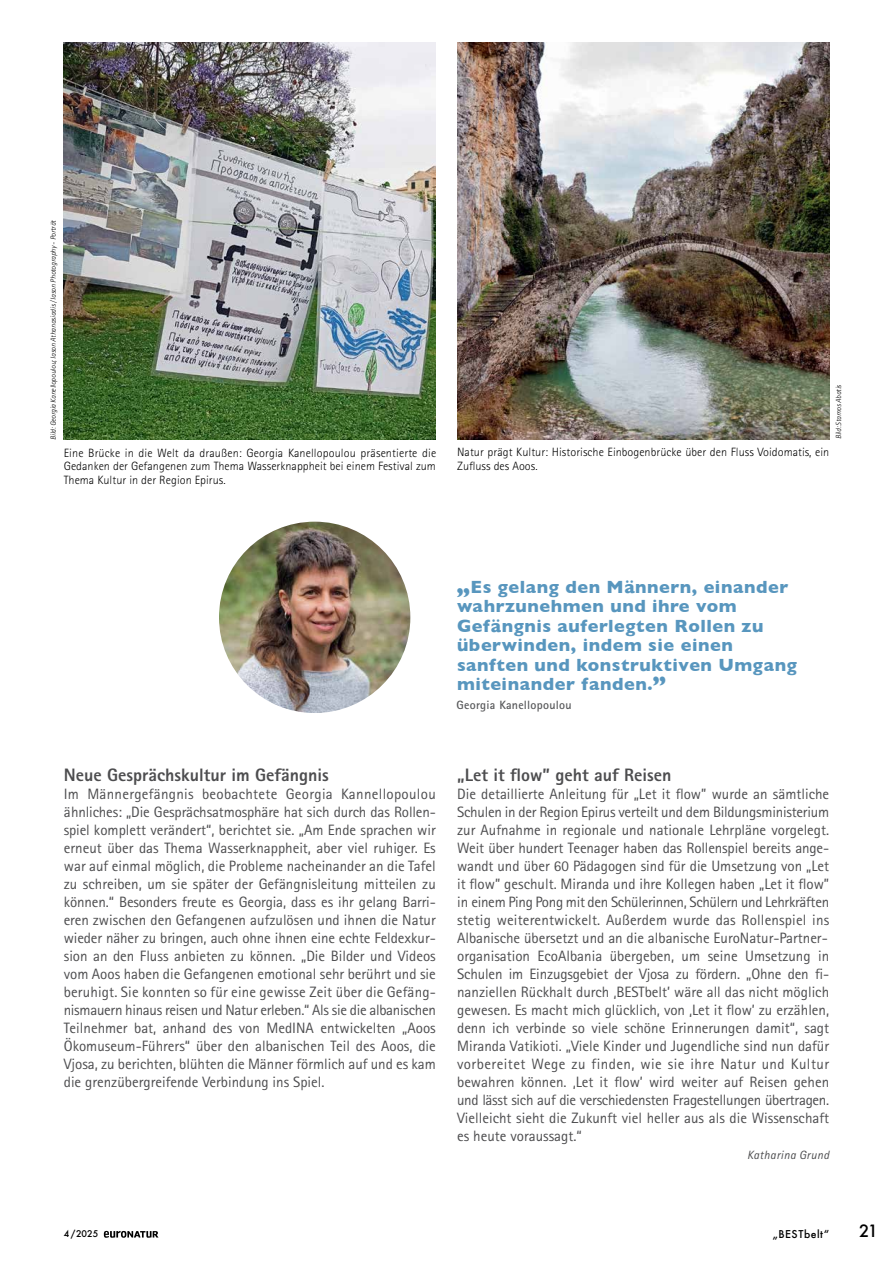
<style>
.page{position:relative;width:893px;height:1263px;background:#fff}
.page>*{position:absolute;margin:0;border:0;box-sizing:border-box;transform-origin:0 0}
.t1{font:700 18px/19.5px "Gill Sans";letter-spacing:.03em;color:#5896be}
.t2{font:800 18px "Rotis Sans Serif Pro";color:#4d4d4f}
.t3{font:500 16.5px "Futura";color:#000}
.t4{font:15px/18px "Rotis Sans Serif Pro";color:#4d4d4f;text-align:justify}
.t5{font:300 12px/13.5px "Rotis Sans Serif Pro";letter-spacing:.01em;color:#000;text-align:justify}
.t6{font:700 12px "Rotis Sans Serif Pro";letter-spacing:.02em;color:#58595b}
.t7{font:italic 12px "Rotis Sans Serif Pro";letter-spacing:.03em;color:#4d4d4f}
.t8{font:500 10.5px "Futura";letter-spacing:.05em;color:#000}
.t9{font:500 9px "Futura";color:#000}
.t10{font:italic 300 7.5px "Rotis Sans Serif Pro";letter-spacing:-.005em;color:#000}
.s1{font-size:24px}
</style>
<div class="page">
<svg style="left:104px;top:1231px;width:54px;height:7px"></svg>
<img style="left:219px;top:522px;width:191px;height:191px;border-radius:96px">
<img style="left:457px;top:42px;width:372px;height:397px">
<img style="left:64px;top:42px;width:372px;height:397px">
<p class="t10" style="left:49px;top:440px;width:222px;rotate:-90deg">Bild: Georgia Kanellopoulou; Iason Athanasiadis / Iason Photography - Porträt</p>
<p class="t10" style="left:834px;top:439px;width:56px;rotate:-90deg">Bild: Stamos Abatis</p>
<p class="t5" style="left:64px;top:446px;width:374px">Eine Brücke in die Welt da draußen: Georgia Kanellopoulou präsentierte die Gedanken der Gefangenen zum Thema Wasserknappheit bei einem Festival zum Thema Kultur in der Region Epirus.</p>
<p class="t5" style="left:457px;top:446px;width:374px">Natur prägt Kultur: Historische Einbogenbrücke über den Fluss Voidomatis, ein<br>Zufluss des Aoos.</p>
<p class="t1" style="left:457px;top:576px;width:342px"><span class="s1">„</span>Es gelang den Männern, einander wahrzunehmen und ihre vom<br>Gefängnis auferlegten Rollen zu überwinden, indem sie einen sanften und konstruktiven Umgang miteinander fanden.<span class="s1">”</span></p>
<p class="t6" style="left:457px;top:697px;width:117px">Georgia Kanellopoulou</p>
<p class="t2" style="left:64px;top:763px;width:266px">Neue Gesprächskultur im Gefängnis</p>
<p class="t4" style="left:64px;top:785px;width:374px">Im Männergefängnis beobachtete Georgia Kannellopoulou ähnliches: „Die Gesprächsatmosphäre hat sich durch das Rollen&shy;spiel komplett verändert“, berichtet sie. „Am Ende sprachen wir erneut über das Thema Wasserknappheit, aber viel ruhiger. Es war auf einmal möglich, die Probleme nacheinander an die Tafel zu schreiben, um sie später der Gefängnisleitung mitteilen zu können.“ Besonders freute es Georgia, dass es ihr gelang Barri&shy;eren zwischen den Gefangenen aufzulösen und ihnen die Natur wieder näher zu bringen, auch ohne ihnen eine echte Feldexkur&shy;sion an den Fluss anbieten zu können. „Die Bilder und Videos vom Aoos haben die Gefangenen emotional sehr berührt und sie beruhigt. Sie konnten so für eine gewisse Zeit über die Gefäng&shy;nismauern hinaus reisen und Natur erleben.“ Als sie die albanischen Teilnehmer bat, anhand des von MedINA entwickelten „Aoos Ökomuseum-Führers“ über den albanischen Teil des Aoos, die Vjosa, zu berichten, blühten die Männer förmlich auf und es kam die grenzübergreifende Verbindung ins Spiel.</p>
<p class="t2" style="left:457px;top:763px;width:216px">„Let it flow” geht auf Reisen</p>
<p class="t4" style="left:457px;top:785px;width:374px">Die detaillierte Anleitung für „Let it flow” wurde an sämtliche Schulen in der Region Epirus verteilt und dem Bildungsministerium zur Aufnahme in regionale und nationale Lehrpläne vorgelegt.<br>Weit über hundert Teenager haben das Rollenspiel bereits ange&shy;wandt und über 60 Pädagogen sind für die Umsetzung von „Let it flow” geschult. Miranda und ihre Kollegen haben „Let it flow” in einem Ping Pong mit den Schülerinnen, Schülern und Lehrkräften stetig weiterentwickelt. Außerdem wurde das Rollenspiel ins Albanische übersetzt und an die albanische EuroNatur-Partner&shy;organisation EcoAlbania übergeben, um seine Umsetzung in Schulen im Einzugsgebiet der Vjosa zu fördern. „Ohne den fi&shy;nanziellen Rückhalt durch</p>
<p class="t4" style="left:613px;top:992px;width:5px">‘</p>
<p class="t4" style="left:457px;top:983px;width:374px;text-indent:159px">BESTbelt’ wäre all das nicht möglich gewesen. Es macht mich glücklich, von</p>
<p class="t4" style="left:457px;top:1001px;width:374px;text-indent:235px">Let it flow’ zu erzählen, denn ich verbinde so viele schöne Erinnerungen damit“, sagt Miranda Vatikioti. „Viele Kinder und Jugendliche sind nun dafür vorbereitet Wege zu finden, wie sie ihre Natur und Kultur bewahren können.</p>
<p class="t4" style="left:573px;top:1082px;width:5px">‘</p>
<p class="t4" style="left:689px;top:1010px;width:5px">‘</p>
<p class="t4" style="left:457px;top:1073px;width:374px;text-indent:119px">Let it flow’ wird weiter auf Reisen gehen und lässt sich auf die verschiedensten Fragestellungen übertragen.<br>Vielleicht sieht die Zukunft viel heller aus als die Wissenschaft es heute voraussagt.“</p>
<p class="t7" style="left:747px;top:1147px;width:84px">Katharina Grund</p>
<p class="t9" style="left:64px;top:1228px;width:36px">4 /2025</p>
<p class="t8" style="left:772px;top:1226px;width:58px">„BESTbelt“</p>
<p class="t3" style="left:859px;top:1220px;width:20px">21</p>
</div>
